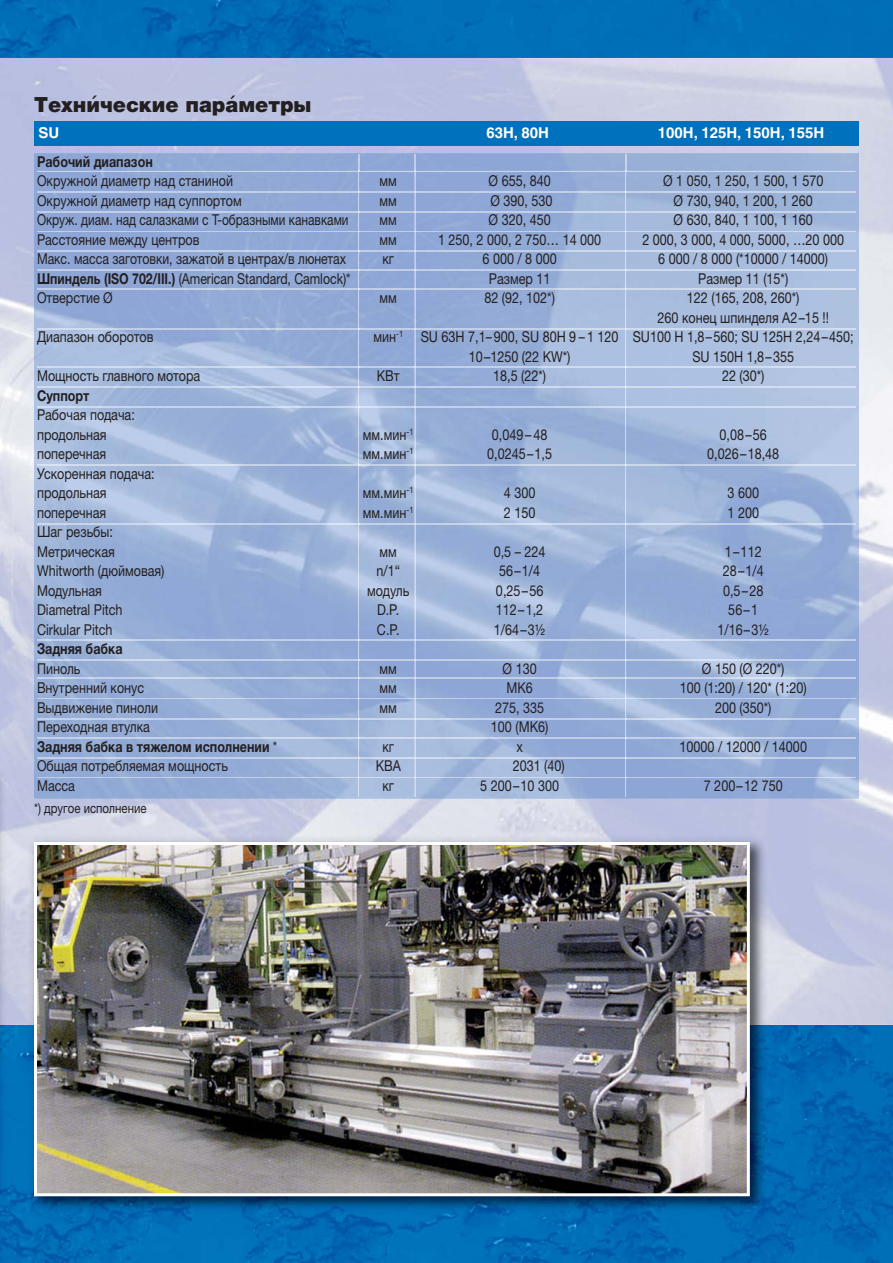
<style>
.page{position:relative;width:893px;height:1263px;background:#fff}
.page>*{position:absolute;margin:0;border:0;box-sizing:border-box;transform-origin:0 0}
.t1{font:900 21px "Helvetica Neue LTCYR";color:#231f20}
.t2{font:15px/19.5px "Helvetica Neue LTCYR";color:#231f20;scale:.84 1}
.t3{font:15px "Helvetica Neue LTCYR";color:#231f20;scale:.82 1}
.t4{font:700 15px "Helvetica Neue LTCYR";color:#231f20;scale:.84 1}
.t5{font:15px "Helvetica Neue LTCYR";color:#231f20;scale:.8 1}
.t6{font:700 15px "Helvetica CE";color:#fff}
.t7{font:13.5px "Helvetica Neue LTCYR";color:#231f20;scale:.85 1}
.s1{font-family:"Lucida Grande";font-weight:400}
.s2{font-weight:700}
.s3{font-weight:400}
</style>
<div class="page">
<img style="left:0;top:0;width:893px;height:1263px">
<img style="left:0;top:58px;width:893px;height:967px">
<img style="left:27px;top:835px;width:743px;height:381px">
<img style="left:38px;top:846px;width:708px;height:346px">
<div style="left:34px;top:842px;width:716px;height:354px;border:3px solid #fff"></div>
<img style="left:0;top:764px;width:9px;height:453px">
<img style="left:0;top:411px;width:13px;height:204px">
<img style="left:34px;top:153px;width:825px;height:646px">
<div style="left:34px;top:121px;width:825px;height:25px;background:#0071bc"></div>
<img style="left:37px;top:171px;width:818px;height:1px">
<img style="left:358px;top:172px;width:1px;height:625px">
<svg style="left:358px;top:154px;width:1px;height:18px"></svg>
<img style="left:415px;top:172px;width:1px;height:625px">
<svg style="left:415px;top:154px;width:1px;height:18px"></svg>
<img style="left:625px;top:172px;width:1px;height:625px">
<svg style="left:625px;top:154px;width:1px;height:18px"></svg>
<img style="left:37px;top:192px;width:818px;height:1px">
<img style="left:37px;top:211px;width:818px;height:1px">
<img style="left:37px;top:231px;width:818px;height:1px">
<img style="left:37px;top:250px;width:818px;height:1px">
<img style="left:37px;top:269px;width:818px;height:1px">
<img style="left:37px;top:289px;width:818px;height:1px">
<img style="left:37px;top:328px;width:818px;height:1px">
<img style="left:37px;top:367px;width:818px;height:1px">
<img style="left:37px;top:387px;width:818px;height:1px">
<img style="left:37px;top:406px;width:818px;height:1px">
<img style="left:37px;top:465px;width:818px;height:1px">
<img style="left:37px;top:524px;width:818px;height:1px">
<img style="left:37px;top:639px;width:818px;height:1px">
<img style="left:37px;top:659px;width:818px;height:1px">
<img style="left:37px;top:678px;width:818px;height:1px">
<img style="left:37px;top:698px;width:818px;height:1px">
<img style="left:37px;top:718px;width:818px;height:1px">
<img style="left:37px;top:737px;width:818px;height:1px">
<img style="left:37px;top:758px;width:818px;height:1px">
<img style="left:37px;top:777px;width:818px;height:1px">
<h1 class="t1" style="left:34px;top:97px;width:279px">Tехни<span class="s1">́</span>ческие пара<span class="s1">́</span>метры</h1>
<p class="t6" style="left:39px;top:127px;width:22px">SU</p>
<p class="t6" style="left:486px;top:127px;width:64px">63H, 80H</p>
<p class="t6" style="left:658px;top:127px;width:168px">100H, 125H, 150H, 155H</p>
<p class="t4" style="left:37px;top:153px;width:139px">Рабочий диапазон</p>
<p class="t2" style="left:37px;top:171px;width:235px">Окружной диаметр над станиной</p>
<p class="t2" style="left:380px;top:171px;width:22px">мм</p>
<p class="t2" style="left:489px;top:171px;width:75px">Ø 655, 840</p>
<p class="t2" style="left:663px;top:171px;width:192px">Ø 1 050, 1 250, 1 500, 1 570</p>
<p class="t2" style="left:37px;top:191px;width:245px">Окружной диаметр над суппортом</p>
<p class="t2" style="left:380px;top:191px;width:22px">мм</p>
<p class="t2" style="left:490px;top:191px;width:75px">Ø 390, 530</p>
<p class="t2" style="left:674px;top:191px;width:167px">Ø 730, 940, 1 200, 1 260</p>
<p class="t5" style="left:37px;top:211px;width:391px">Окруж. диам. над салазками с Т-образными канавками</p>
<p class="t2" style="left:380px;top:210px;width:22px">мм</p>
<p class="t2" style="left:489px;top:210px;width:75px">Ø 320, 450</p>
<p class="t2" style="left:674px;top:210px;width:167px">Ø 630, 840, 1 100, 1 160</p>
<p class="t2" style="left:37px;top:230px;width:195px">Расстояние между центров</p>
<p class="t2" style="left:380px;top:230px;width:22px">мм</p>
<p class="t2" style="left:438px;top:230px;width:196px">1 250, 2 000, 2 750… 14 000</p>
<p class="t2" style="left:642px;top:230px;width:242px">2 000, 3 000, 4 000, 5000, …20 000</p>
<p class="t3" style="left:37px;top:250px;width:378px">Макс. масса заготовки, зажатой в центрах/в люнетах</p>
<p class="t2" style="left:382px;top:249px;width:16px">кг</p>
<p class="t2" style="left:482px;top:249px;width:90px">6 000 / 8 000</p>
<p class="t2" style="left:658px;top:249px;width:204px">6 000 / 8 000 (*10000 / 14000)</p>
<p class="t3" style="left:37px;top:270px;width:384px"><span class="s2">Шпиндель (ISO 702/III.)</span> (American Standard, Camlock)*</p>
<p class="t2" style="left:489px;top:269px;width:75px">Размер 11</p>
<p class="t2" style="left:698px;top:269px;width:109px">Размер 11 (15*)</p>
<p class="t2" style="left:37px;top:288px;width:92px">Отверстие Ø</p>
<p class="t2" style="left:380px;top:288px;width:22px">мм</p>
<p class="t2" style="left:484px;top:288px;width:85px">82 (92, 102*)</p>
<p class="t2" style="left:657px;top:288px;width:206px;text-align:center">122 (165, 208, 260*)<br>260 конец шпинделя A2–15 !!</p>
<p class="t2" style="left:37px;top:327px;width:140px">Диапазон оборотов</p>
<p class="t2" style="left:469px;top:327px;width:460px;text-indent:-95px">мин<sup>-1</sup> SU 63H 7,1– 900, SU 80H 9 – 1 120 SU100 H 1,8–560; SU 125H 2,24–450;<br>10–1250 (22 KW*)</p>
<p class="t2" style="left:692px;top:347px;width:123px">SU 150H 1,8–355</p>
<p class="t2" style="left:37px;top:366px;width:196px">Мощность главного мотора</p>
<p class="t2" style="left:377px;top:366px;width:29px">КВт</p>
<p class="t2" style="left:493px;top:366px;width:65px">18,5 (22*)</p>
<p class="t2" style="left:722px;top:366px;width:52px">22 (30*)</p>
<p class="t4" style="left:37px;top:387px;width:64px">Суппорт</p>
<p class="t2" style="left:37px;top:405px;width:118px">Рабочая подача: продольная</p>
<p class="t2" style="left:363px;top:425px;width:62px">мм.мин<sup>-1</sup></p>
<p class="t2" style="left:492px;top:425px;width:68px">0,049 – 48</p>
<p class="t2" style="left:720px;top:425px;width:58px">0,08–56</p>
<p class="t2" style="left:37px;top:444px;width:84px">поперечная</p>
<p class="t2" style="left:363px;top:444px;width:62px">мм.мин<sup>-1</sup></p>
<p class="t2" style="left:487px;top:444px;width:79px">0,0245–1,5</p>
<p class="t2" style="left:707px;top:444px;width:87px">0,026–18,48</p>
<p class="t2" style="left:37px;top:464px;width:142px">Ускоренная подача: продольная</p>
<p class="t2" style="left:363px;top:483px;width:62px">мм.мин<sup>-1</sup></p>
<p class="t2" style="left:504px;top:483px;width:39px">4 300</p>
<p class="t2" style="left:727px;top:483px;width:39px">3 600</p>
<p class="t2" style="left:37px;top:503px;width:84px">поперечная</p>
<p class="t2" style="left:363px;top:503px;width:62px">мм.мин<sup>-1</sup></p>
<p class="t2" style="left:504px;top:503px;width:39px">2 150</p>
<p class="t2" style="left:727px;top:503px;width:39px">1 200</p>
<p class="t2" style="left:37px;top:522px;width:94px">Шаг резьбы:<br>Метрическая</p>
<p class="t2" style="left:380px;top:542px;width:22px">мм</p>
<p class="t2" style="left:494px;top:542px;width:63px">0,5 – 224</p>
<p class="t2" style="left:725px;top:542px;width:45px">1–112</p>
<p class="t2" style="left:37px;top:561px;width:153px">Whitworth (дюймовая)</p>
<p class="t2" style="left:376px;top:561px;width:30px">n/1“</p>
<p class="t2" style="left:499px;top:561px;width:50px">56–1/4</p>
<p class="t2" style="left:723px;top:561px;width:50px">28–1/4</p>
<p class="t2" style="left:37px;top:581px;width:79px">Модульная</p>
<p class="t2" style="left:367px;top:581px;width:52px">модуль</p>
<p class="t2" style="left:496px;top:581px;width:58px">0,25–56</p>
<p class="t2" style="left:723px;top:581px;width:50px">0,5–28</p>
<p class="t2" style="left:37px;top:600px;width:103px">Diametral Pitch</p>
<p class="t2" style="left:377px;top:600px;width:28px">D.P.</p>
<p class="t2" style="left:496px;top:600px;width:58px">112–1,2</p>
<p class="t2" style="left:728px;top:600px;width:37px">56–1</p>
<p class="t2" style="left:37px;top:620px;width:91px">Cirkular Pitch</p>
<p class="t2" style="left:377px;top:620px;width:29px">C.P.</p>
<p class="t2" style="left:494px;top:620px;width:63px">1/64–3½</p>
<p class="t2" style="left:717px;top:620px;width:63px">1/16–3½</p>
<p class="t4" style="left:37px;top:640px;width:103px">Задняя бабка</p>
<p class="t2" style="left:37px;top:659px;width:53px">Пиноль</p>
<p class="t2" style="left:380px;top:659px;width:22px">мм</p>
<p class="t2" style="left:503px;top:659px;width:42px">Ø 130</p>
<p class="t2" style="left:702px;top:659px;width:100px">Ø 150 (Ø 220*)</p>
<p class="t2" style="left:37px;top:678px;width:129px">Внутренний конус</p>
<p class="t2" style="left:380px;top:678px;width:22px">мм</p>
<p class="t2" style="left:506px;top:678px;width:33px">MK6</p>
<p class="t2" style="left:680px;top:678px;width:152px">100 (1:20) / 120* (1:20)</p>
<p class="t2" style="left:37px;top:698px;width:146px">Выдвижение пиноли</p>
<p class="t2" style="left:380px;top:698px;width:22px">мм</p>
<p class="t2" style="left:495px;top:698px;width:60px">275, 335</p>
<p class="t2" style="left:715px;top:698px;width:69px">200 (350*)</p>
<p class="t2" style="left:37px;top:717px;width:136px">Переходная втулка</p>
<p class="t2" style="left:491px;top:717px;width:70px">100 (MK6)</p>
<p class="t4" style="left:37px;top:738px;width:288px">Задняя бабка в тяжелом исполнении <span class="s3">*</span></p>
<p class="t2" style="left:382px;top:737px;width:16px">кг</p>
<p class="t2" style="left:516px;top:737px;width:9px">x</p>
<p class="t2" style="left:679px;top:737px;width:153px">10000 / 12000 / 14000</p>
<p class="t2" style="left:37px;top:756px;width:229px">Общая потребляемая мощность</p>
<p class="t2" style="left:376px;top:756px;width:31px">КВА</p>
<p class="t2" style="left:513px;top:756px;width:63px">2031 (40)</p>
<p class="t2" style="left:37px;top:776px;width:47px">Масса</p>
<p class="t2" style="left:382px;top:776px;width:16px">кг</p>
<p class="t2" style="left:480px;top:776px;width:95px">5 200–10 300</p>
<p class="t2" style="left:704px;top:776px;width:95px">7 200–12 750</p>
<p class="t7" style="left:34px;top:801px;width:134px">*) другое исполнение</p>
</div>
